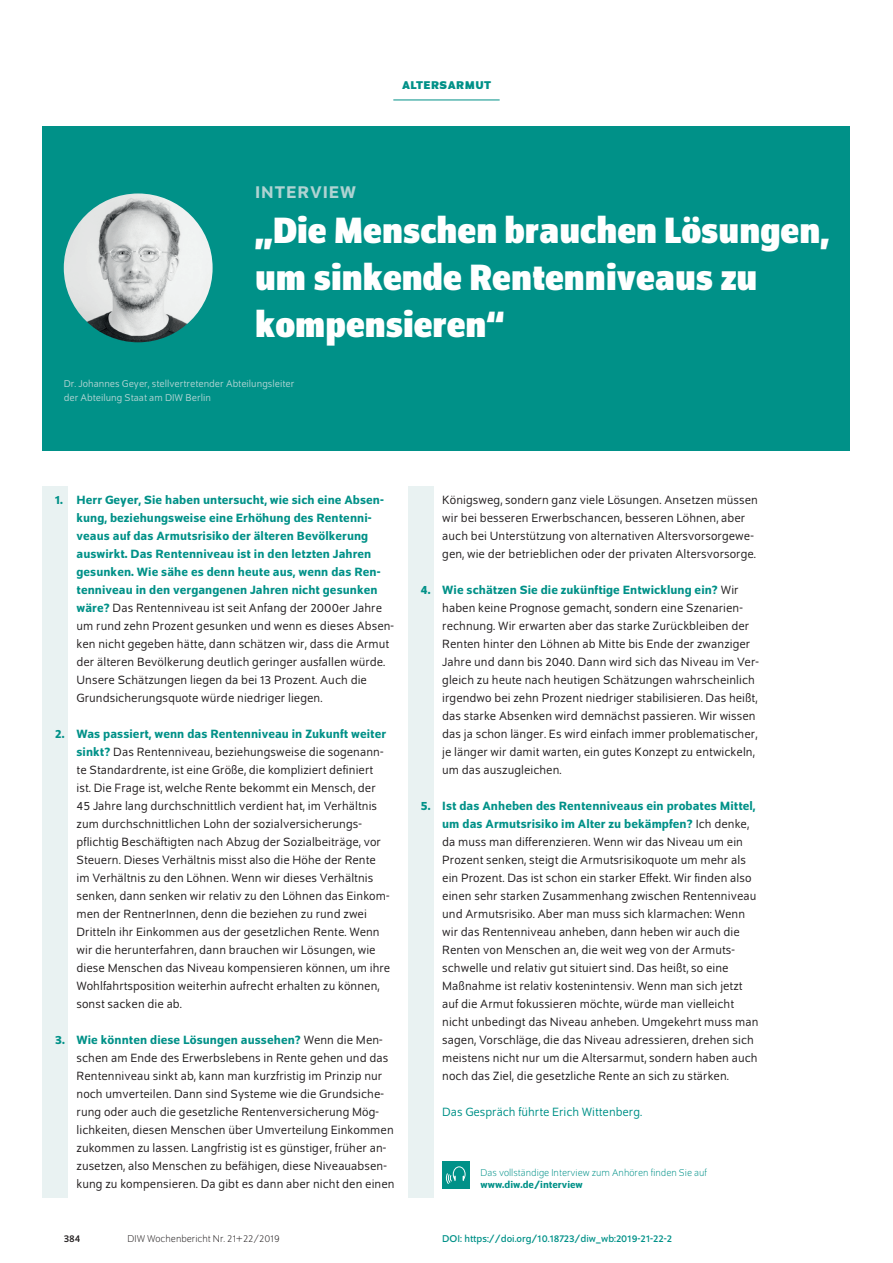
<style>
.page{position:relative;width:893px;height:1263px;background:#fff}
.page>*{position:absolute;margin:0;border:0;box-sizing:border-box;transform-origin:0 0}
.t1{font:700 semi-condensed 39px/46.8px "Schumpeter";color:#fff}
.t2{font:500 18px "Schumpeter";letter-spacing:.05em;color:#afd3d2}
.t3{font:12.75px/18px "Schumpeter Blond";letter-spacing:.005em;color:#231f20}
.t4{font:500 12.75px/18px "Schumpeter";letter-spacing:.005em;color:#009188}
.t5{font:12.75px "Schumpeter Blond";color:#009188}
.t6{font:700 12px "Schumpeter";color:#009188}
.t7{font:10.5px/13.5px "Schumpeter Blond";color:#afd3d2}
.t8{font:10.5px "Schumpeter";color:#009188}
.t9{font:300 10.5px "Schumpeter";color:#009188}
.t10{font:300 10.5px "Schumpeter";color:#231f20}
.t11{font:500 10.5px "Schumpeter";color:#009188}
.t12{font:10.5px "Schumpeter";color:#231f20}
.s1{font-family:"Schumpeter";font-weight:500;color:#009188}
.s2{font-family:"Schumpeter Blond";font-weight:400;color:#231f20}
</style>
<div class="page">
<div style="left:408px;top:486px;width:26px;height:711px;background:#e9f2f2"></div>
<div style="left:43px;top:486px;width:25px;height:711px;background:#e9f2f2"></div>
<div style="left:442px;top:1161px;width:27px;height:27px;background:#009188"></div>
<svg style="left:446px;top:1166px;width:20px;height:18px"></svg>
<div style="left:43px;top:126px;width:807px;height:324px;background:#009188"></div>
<hr style="left:393px;top:100px;width:107px;height:1px;background:#009188">
<img style="left:64px;top:193px;width:149px;height:149px;border-radius:74px">
<h2 class="t2" style="left:255px;top:183px;width:102px">INTERVIEW</h2>
<p class="t6" style="left:402px;top:79px;width:18px">ALTERSARMUT</p>
<h1 class="t1" style="left:255px;top:207px;width:576px">„Die Menschen brauchen Lösungen, um sinkende Rentenniveaus zu kompensieren“</h1>
<p class="t7" style="left:64px;top:377px;width:232px">Dr. Johannes Geyer, stellvertretender Abteilungsleiter der Abteilung Staat am DIW Berlin</p>
<p class="t4" style="left:77px;top:491px;width:309px;text-indent:-21px">1. Herr Geyer, Sie haben untersucht, wie sich eine Absen&shy;kung, beziehungsweise eine Erhöhung des Rentenni&shy;veaus auf das Armutsrisiko der älteren Bevölkerung auswirkt. Das Rentenniveau ist in den letzten Jahren gesunken. Wie sähe es denn heute aus, wenn das Ren&shy;tenniveau in den vergangenen Jahren nicht gesunken</p>
<p class="t3" style="left:77px;top:599px;width:319px"><span class="s1">wäre?</span> Das Rentenniveau ist seit Anfang der 2000er Jahre um rund zehn Prozent gesunken und wenn es dieses Absen&shy;ken nicht gegeben hätte, dann schätzen wir, dass die Armut der älteren Bevölkerung deutlich geringer ausfallen würde.<br>Unsere Schätzungen liegen da bei 13 Prozent. Auch die Grundsicherungsquote würde niedriger liegen.</p>
<p class="t4" style="left:55px;top:725px;width:332px">2. Was passiert, wenn das Rentenniveau in Zukunft weiter</p>
<p class="t3" style="left:77px;top:743px;width:315px"><span class="s1">sinkt?</span> Das Rentenniveau, beziehungsweise die sogenann&shy;te Standardrente, ist eine Größe, die kompliziert definiert ist. Die Frage ist, welche Rente bekommt ein Mensch, der 45 Jahre lang durchschnittlich verdient hat, im Verhältnis zum durchschnittlichen Lohn der sozialversicherungs&shy;pflichtig Beschäftigten nach Abzug der Sozialbeiträge, vor Steuern. Dieses Verhältnis misst also die Höhe der Rente im Verhältnis zu den Löhnen. Wenn wir dieses Verhältnis senken, dann senken wir relativ zu den Löhnen das Einkom&shy;men der RentnerInnen, denn die beziehen zu rund zwei Dritteln ihr Einkommen aus der gesetzlichen Rente. Wenn wir die herunterfahren, dann brauchen wir Lösungen, wie diese Menschen das Niveau kompensieren können, um ihre Wohlfahrtsposition weiterhin aufrecht erhalten zu können, sonst sacken die ab.</p>
<p class="t4" style="left:55px;top:1031px;width:329px">3. Wie könnten diese Lösungen aussehen? <span class="s2">Wenn die Men-</span></p>
<p class="t3" style="left:77px;top:1049px;width:320px">schen am Ende des Erwerbslebens in Rente gehen und das Rentenniveau sinkt ab, kann man kurzfristig im Prinzip nur noch umverteilen. Dann sind Systeme wie die Grundsiche&shy;rung oder auch die gesetzliche Rentenversicherung Mög&shy;lichkeiten, diesen Menschen über Umverteilung Einkommen zukommen zu lassen. Langfristig ist es günstiger, früher an&shy;zusetzen, also Menschen zu befähigen, diese Niveauabsen&shy;kung zu kompensieren. Da gibt es dann aber nicht den einen</p>
<p class="t12" style="left:64px;top:1233px;width:18px">384</p>
<p class="t10" style="left:128px;top:1234px;width:154px">DIW Wochenbericht Nr. 21+22/2019</p>
<p class="t3" style="left:442px;top:491px;width:317px">Königsweg, sondern ganz viele Lösungen. Ansetzen müssen wir bei besseren Erwerbschancen, besseren Löhnen, aber auch bei Unterstützung von alternativen Altersvorsorgewe&shy;gen, wie der betrieblichen oder der privaten Altersvorsorge.</p>
<p class="t4" style="left:421px;top:581px;width:319px">4. Wie schätzen Sie die zukünftige Entwicklung ein? <span class="s2">Wir</span></p>
<p class="t3" style="left:442px;top:599px;width:318px">haben keine Prognose gemacht, sondern eine Szenarien&shy;rechnung. Wir erwarten aber das starke Zurückbleiben der Renten hinter den Löhnen ab Mitte bis Ende der zwanziger Jahre und dann bis 2040. Dann wird sich das Niveau im Ver&shy;gleich zu heute nach heutigen Schätzungen wahrscheinlich irgendwo bei zehn Prozent niedriger stabilisieren. Das heißt, das starke Absenken wird demnächst passieren. Wir wissen das ja schon länger. Es wird einfach immer problematischer, je länger wir damit warten, ein gutes Konzept zu entwickeln, um das auszugleichen.</p>
<p class="t4" style="left:442px;top:797px;width:315px;text-indent:-21px">5. Ist das Anheben des Rentenniveaus ein probates Mittel, um das Armutsrisiko im Alter zu bekämpfen? <span class="s2">Ich denke,</span></p>
<p class="t3" style="left:442px;top:833px;width:318px">da muss man differenzieren. Wenn wir das Niveau um ein Prozent senken, steigt die Armutsrisikoquote um mehr als ein Prozent. Das ist schon ein starker Effekt. Wir finden also einen sehr starken Zusammenhang zwischen Rentenniveau und Armutsrisiko. Aber man muss sich klarmachen: Wenn wir das Rentenniveau anheben, dann heben wir auch die Renten von Menschen an, die weit weg von der Armuts&shy;schwelle und relativ gut situiert sind. Das heißt, so eine Maßnahme ist relativ kostenintensiv. Wenn man sich jetzt auf die Armut fokussieren möchte, würde man vielleicht nicht unbedingt das Niveau anheben. Umgekehrt muss man sagen, Vorschläge, die das Niveau adressieren, drehen sich meistens nicht nur um die Altersarmut, sondern haben auch noch das Ziel, die gesetzliche Rente an sich zu stärken.</p>
<p class="t5" style="left:442px;top:1106px;width:201px">Das Gespräch führte Erich Wittenberg.</p>
<p class="t9" style="left:480px;top:1167px;width:228px">Das vollständige Interview zum Anhören finden Sie auf</p>
<p class="t11" style="left:480px;top:1179px;width:104px">www.diw.de/interview</p>
<p class="t8" style="left:442px;top:1233px;width:231px">DOI: https://doi.org/10.18723/diw_wb:2019-21-22-2</p>
</div>
